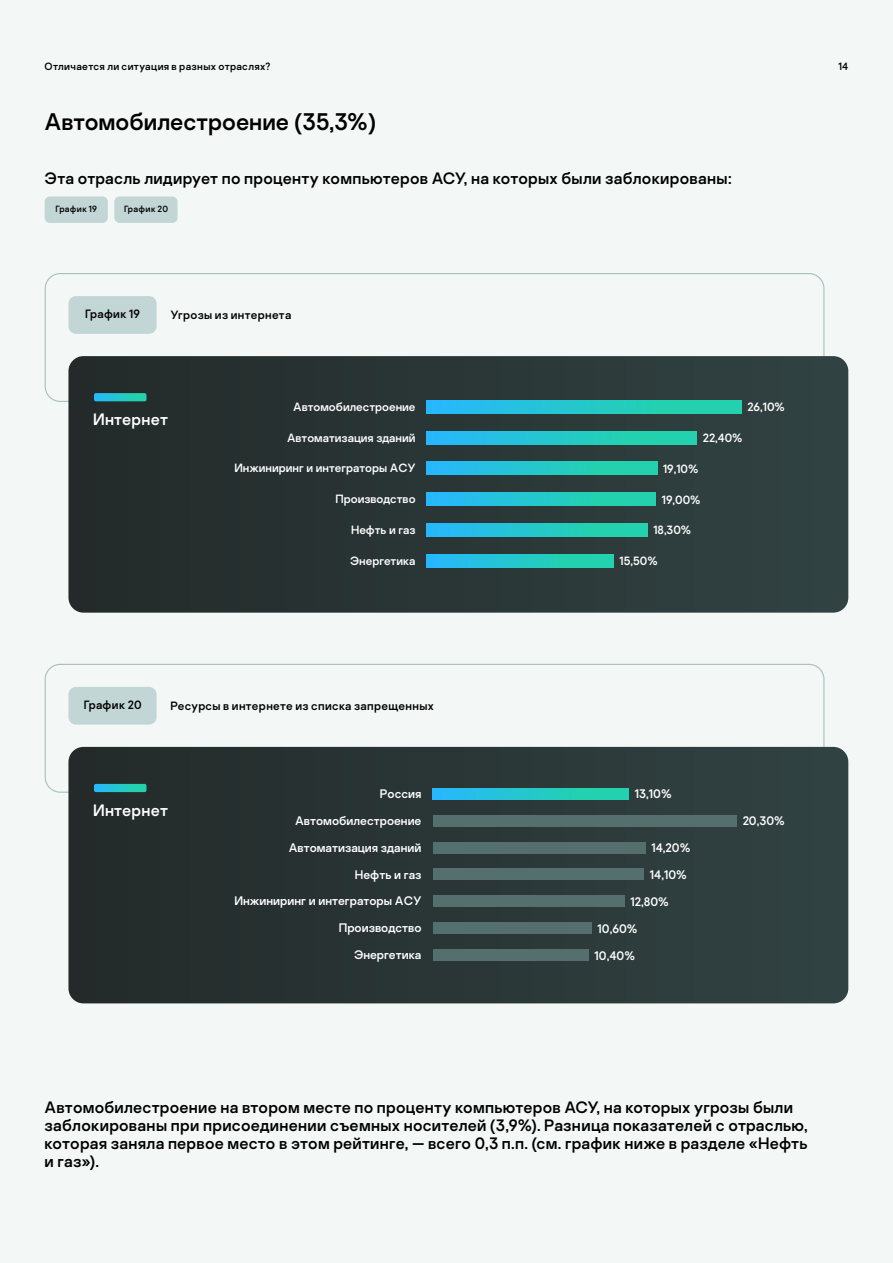
<style>
.page{position:relative;width:893px;height:1263px;background:#f3f7f6}
.page>*{position:absolute;margin:0;border:0;box-sizing:border-box;transform-origin:0 0}
.t1{font:24px "Kaspersky Sans";color:#000}
.t2{font:16.5px/18px "Kaspersky Sans";letter-spacing:.015em;color:#000}
.t3{font:16.5px "Kaspersky Sans";letter-spacing:.015em;color:#fff}
.t4{font:12.3px "Kaspersky Sans";color:#fff}
.t5{font:12px "Kaspersky Sans";color:#fff}
.t6{font:12px "Kaspersky Sans";letter-spacing:.025em;color:#000}
.t7{font:10.5px "Kaspersky Sans";letter-spacing:.03em;color:#000}
.t8{font:9px "Kaspersky Sans";letter-spacing:.035em;color:#000}
</style>
<div class="page">
<div style="left:45px;top:196px;width:63px;height:27px;background:#c2d6d6;border-radius:5px"></div>
<div style="left:114px;top:196px;width:64px;height:27px;background:#c2d6d6;border-radius:5px"></div>
<div style="left:68px;top:687px;width:89px;height:38px;background:#c2d6d6;border-radius:8px"></div>
<div style="left:68px;top:296px;width:89px;height:38px;background:#c2d6d6;border-radius:8px"></div>
<svg style="left:68px;top:747px;width:780px;height:256px;background:#2b3636"></svg>
<svg style="left:68px;top:356px;width:780px;height:257px;background:#2b3838"></svg>
<svg style="left:94px;top:784px;width:52px;height:8px"></svg>
<svg style="left:94px;top:393px;width:52px;height:8px"></svg>
<svg style="left:427px;top:554px;width:187px;height:13px;background:#24c7cc"></svg>
<svg style="left:427px;top:523px;width:220px;height:13px;background:#24c7cc"></svg>
<svg style="left:427px;top:493px;width:229px;height:12px;background:#24c7cc"></svg>
<svg style="left:427px;top:462px;width:230px;height:13px;background:#24c7cc"></svg>
<svg style="left:427px;top:431px;width:270px;height:13px;background:#24c7cc"></svg>
<svg style="left:427px;top:400px;width:315px;height:13px;background:#24c7cc"></svg>
<div style="left:433px;top:949px;width:155px;height:12px;background:#556e6e"></div>
<div style="left:433px;top:923px;width:158px;height:11px;background:#556e6e"></div>
<div style="left:433px;top:896px;width:191px;height:11px;background:#556e6e"></div>
<div style="left:433px;top:869px;width:211px;height:11px;background:#556e6e"></div>
<div style="left:433px;top:842px;width:212px;height:11px;background:#556e6e"></div>
<div style="left:433px;top:815px;width:303px;height:11px;background:#556e6e"></div>
<svg style="left:433px;top:788px;width:196px;height:11px;background:#24c7cc"></svg>
<p class="t7" style="left:45px;top:60px;width:227px">Отличается ли ситуация в разных отраслях?</p>
<p class="t7" style="left:838px;top:60px;width:11px">14</p>
<h1 class="t1" style="left:45px;top:107px;width:333px">Автомобилестроение (35,3%)</h1>
<p class="t2" style="left:45px;top:169px;width:688px">Эта отрасль лидирует по проценту компьютеров АСУ, на которых были заблокированы:</p>
<p class="t8" style="left:55px;top:204px;width:43px">График 19</p>
<p class="t8" style="left:124px;top:204px;width:45px">График 20</p>
<p class="t6" style="left:85px;top:307px;width:56px">График 19</p>
<p class="t6" style="left:170px;top:308px;width:122px">Угрозы из интернета</p>
<p class="t3" style="left:93px;top:410px;width:77px">Интернет</p>
<p class="t5" style="left:293px;top:399px;width:124px">Автомобилестроение</p>
<p class="t5" style="left:287px;top:430px;width:130px">Автоматизация зданий</p>
<p class="t5" style="left:234px;top:461px;width:183px">Инжиниринг и интеграторы АСУ</p>
<p class="t5" style="left:336px;top:492px;width:81px">Производство</p>
<p class="t5" style="left:351px;top:522px;width:66px">Нефть и газ</p>
<p class="t5" style="left:350px;top:553px;width:67px">Энергетика</p>
<p class="t6" style="left:84px;top:697px;width:59px">График 20</p>
<p class="t6" style="left:170px;top:699px;width:265px">Ресурсы в интернете из списка запрещенных</p>
<p class="t4" style="left:380px;top:786px;width:43px">Россия</p>
<p class="t3" style="left:93px;top:800px;width:77px">Интернет</p>
<p class="t4" style="left:295px;top:813px;width:128px">Автомобилестроение</p>
<p class="t4" style="left:289px;top:840px;width:134px">Автоматизация зданий</p>
<p class="t4" style="left:355px;top:867px;width:68px">Нефть и газ</p>
<p class="t4" style="left:234px;top:894px;width:189px">Инжиниринг и интеграторы АСУ</p>
<p class="t4" style="left:339px;top:920px;width:84px">Производство</p>
<p class="t4" style="left:354px;top:947px;width:69px">Энергетика</p>
<p class="t5" style="left:747px;top:400px;width:39px">26,10%</p>
<p class="t5" style="left:703px;top:431px;width:41px">22,40%</p>
<p class="t5" style="left:663px;top:461px;width:37px">19,10%</p>
<p class="t5" style="left:662px;top:492px;width:40px">19,00%</p>
<p class="t5" style="left:653px;top:523px;width:39px">18,30%</p>
<p class="t5" style="left:620px;top:554px;width:40px">15,50%</p>
<p class="t4" style="left:635px;top:787px;width:38px">13,10%</p>
<p class="t4" style="left:651px;top:840px;width:40px">14,20%</p>
<p class="t4" style="left:650px;top:867px;width:38px">14,10%</p>
<p class="t4" style="left:630px;top:894px;width:40px">12,80%</p>
<p class="t4" style="left:598px;top:921px;width:42px">10,60%</p>
<p class="t4" style="left:595px;top:948px;width:42px">10,40%</p>
<p class="t4" style="left:743px;top:813px;width:44px">20,30%</p>
<p class="t2" style="left:45px;top:1098px;width:765px">Автомобилестроение на втором месте по проценту компьютеров АСУ, на которых угрозы были заблокированы при присоединении съемных носителей (3,9%). Разница показателей с отраслью, которая заняла первое место в этом рейтинге, — всего 0,3 п.п. (см. график ниже в разделе «Нефть и газ»).</p>
</div>
